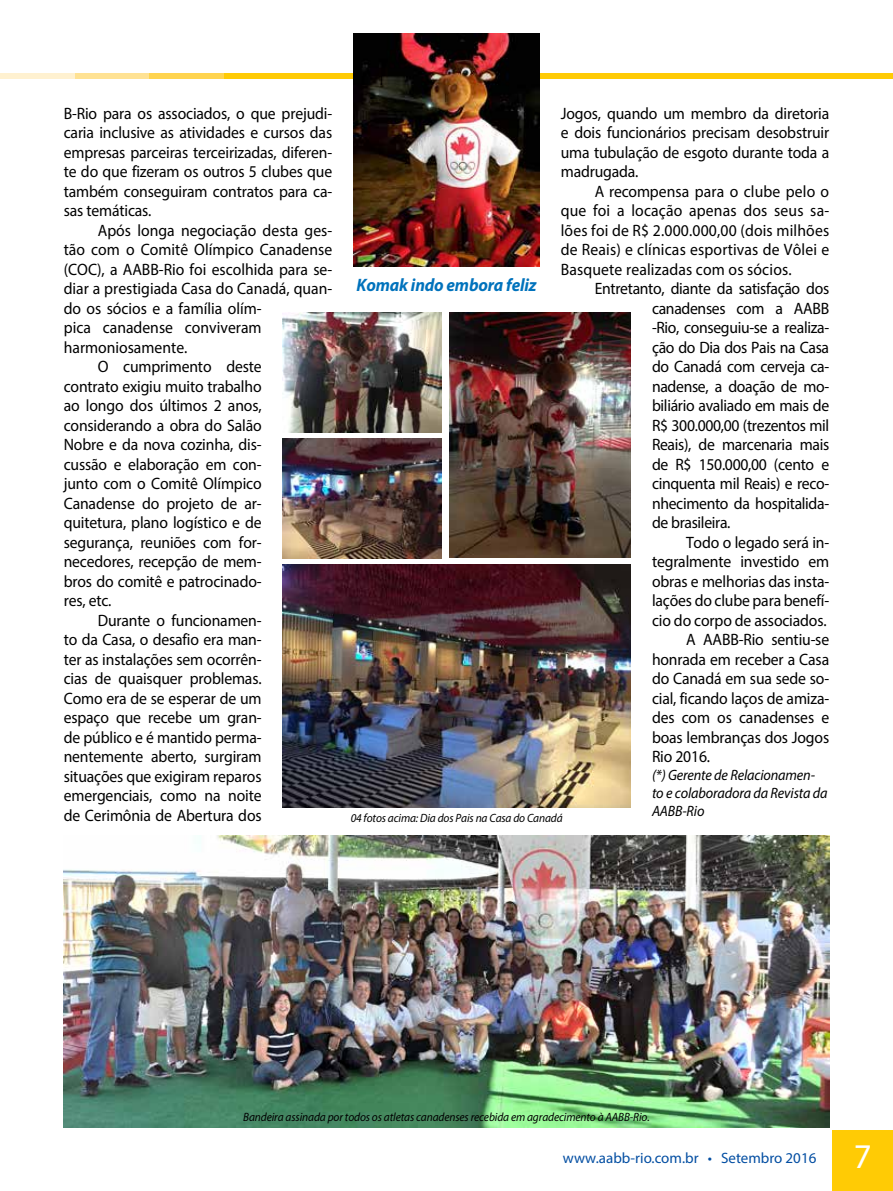
<style>
.page{position:relative;width:893px;height:1191px;background:#fff}
.page>*{position:absolute;margin:0;border:0;box-sizing:border-box;transform-origin:0 0}
.t1{font:34.8px "Myriad Pro";color:#fff}
.t2{font:italic 700 18px "Myriad Pro";letter-spacing:-.01em;color:#0072bc;scale:.95 1}
.t3{font:16.5px/19.5px "Myriad Pro";letter-spacing:-.01em;color:#000;text-align:justify;scale:.95 1}
.t4{font:italic 15px/18px "Myriad Pro";letter-spacing:-.01em;color:#000;scale:.95 1}
.t5{font:15px "Myriad Pro";color:#034ea2}
.t6{font:italic 12px "Myriad Pro";letter-spacing:-.01em;color:#000;scale:.95 1}
</style>
<div class="page">
<div style="left:832px;top:1130px;width:61px;height:61px;background:#ffcb05"></div>
<div style="left:224px;top:73px;width:669px;height:6px;background:#ffcb05"></div>
<div style="left:149px;top:73px;width:75px;height:6px;background:#ffd44f"></div>
<div style="left:75px;top:73px;width:74px;height:6px;background:#ffe293"></div>
<div style="left:0;top:73px;width:75px;height:6px;background:#fff1d0"></div>
<img style="left:353px;top:34px;width:186px;height:232px">
<img style="left:64px;top:835px;width:765px;height:292px">
<img style="left:449px;top:313px;width:182px;height:245px">
<img style="left:283px;top:313px;width:159px;height:119px">
<img style="left:283px;top:439px;width:159px;height:119px">
<img style="left:283px;top:564px;width:348px;height:244px">
<p class="t3" style="left:64px;top:103px;width:284px">B-Rio para os associados, o que prejudi&shy;caria inclusive as atividades e cursos das empresas parceiras terceirizadas, diferen&shy;te do que fizeram os outros 5 clubes que também conseguiram contratos para ca&shy;sas temáticas.</p>
<p class="t3" style="left:98px;top:220px;width:248px">Após longa negociação desta ges-</p>
<p class="t3" style="left:64px;top:240px;width:284px">tão com o Comitê Olímpico Canadense</p>
<p class="t3" style="left:64px;top:259px;width:284px">(COC), a AABB-Rio foi escolhida para se-</p>
<p class="t3" style="left:64px;top:279px;width:284px">diar a prestigiada Casa do Canadá, quan-</p>
<p class="t3" style="left:64px;top:298px;width:210px">do os sócios e a família olím-</p>
<p class="t3" style="left:64px;top:318px;width:210px">pica canadense conviveram</p>
<p class="t3" style="left:64px;top:337px;width:132px">harmoniosamente.</p>
<p class="t3" style="left:98px;top:357px;width:174px">O cumprimento deste</p>
<p class="t3" style="left:64px;top:376px;width:210px">contrato exigiu muito trabalho</p>
<p class="t3" style="left:64px;top:396px;width:210px">ao longo dos últimos 2 anos,</p>
<p class="t3" style="left:64px;top:415px;width:210px">considerando a obra do Salão</p>
<p class="t3" style="left:64px;top:435px;width:210px">Nobre e da nova cozinha, dis-</p>
<p class="t3" style="left:64px;top:454px;width:210px">cussão e elaboração em con-</p>
<p class="t3" style="left:64px;top:474px;width:210px">junto com o Comitê Olímpico</p>
<p class="t3" style="left:64px;top:493px;width:210px">Canadense do projeto de ar-</p>
<p class="t3" style="left:64px;top:513px;width:210px">quitetura, plano logístico e de</p>
<p class="t3" style="left:64px;top:532px;width:210px">segurança, reuniões com for-</p>
<p class="t3" style="left:64px;top:552px;width:210px">necedores, recepção de mem-</p>
<p class="t3" style="left:64px;top:571px;width:210px">bros do comitê e patrocinado-</p>
<p class="t3" style="left:64px;top:591px;width:52px">res, etc.</p>
<p class="t3" style="left:98px;top:610px;width:174px">Durante o funcionamen-</p>
<p class="t3" style="left:64px;top:630px;width:210px">to da Casa, o desafio era man-</p>
<p class="t3" style="left:64px;top:649px;width:210px">ter as instalações sem ocorrên-</p>
<p class="t3" style="left:64px;top:669px;width:210px">cias de quaisquer problemas.</p>
<p class="t3" style="left:64px;top:688px;width:210px">Como era de se esperar de um</p>
<p class="t3" style="left:64px;top:708px;width:210px">espaço que recebe um gran-</p>
<p class="t3" style="left:64px;top:727px;width:210px">de público e é mantido perma-</p>
<p class="t3" style="left:64px;top:747px;width:210px">nentemente aberto, surgiram</p>
<p class="t3" style="left:64px;top:766px;width:210px">situações que exigiram reparos</p>
<p class="t3" style="left:64px;top:786px;width:210px">emergenciais, como na noite</p>
<p class="t3" style="left:64px;top:805px;width:210px">de Cerimônia de Abertura dos</p>
<p class="t3" style="left:561px;top:103px;width:284px">Jogos, quando um membro da diretoria e dois funcionários precisam desobstruir uma tubulação de esgoto durante toda a madrugada.</p>
<p class="t3" style="left:561px;top:181px;width:284px;text-indent:34px">A recompensa para o clube pelo o que foi a locação apenas dos seus sa&shy;lões foi de R$ 2.000.000,00 (dois milhões de Reais) e clínicas esportivas de Vôlei e Basquete realizadas com os sócios.</p>
<p class="t3" style="left:652px;top:279px;width:188px;text-indent:-57px">Entretanto, diante da satisfação dos canadenses com a AABB -Rio, conseguiu-se a realiza&shy;ção do Dia dos Pais na Casa do Canadá com cerveja ca&shy;nadense, a doação de mo&shy;biliário avaliado em mais de R$ 300.000,00 (trezentos mil Reais), de marcenaria mais de R$ 150.000,00 (cento e cinquenta mil Reais) e reco&shy;nhecimento da hospitalida&shy;de brasileira.</p>
<p class="t3" style="left:686px;top:532px;width:152px">Todo o legado será in-</p>
<p class="t3" style="left:652px;top:552px;width:188px">tegralmente investido em</p>
<p class="t3" style="left:652px;top:571px;width:188px">obras e melhorias das insta-</p>
<p class="t3" style="left:652px;top:591px;width:188px">lações do clube para benefí-</p>
<p class="t3" style="left:652px;top:610px;width:185px">cio do corpo de associados.</p>
<p class="t3" style="left:686px;top:630px;width:152px">A AABB-Rio sentiu-se</p>
<p class="t3" style="left:652px;top:649px;width:188px">honrada em receber a Casa</p>
<p class="t3" style="left:652px;top:669px;width:188px">do Canadá em sua sede so-</p>
<p class="t3" style="left:652px;top:688px;width:188px">cial, ficando laços de amiza-</p>
<p class="t3" style="left:652px;top:708px;width:188px">des com os canadenses e</p>
<p class="t3" style="left:652px;top:727px;width:188px">boas lembranças dos Jogos</p>
<p class="t3" style="left:652px;top:747px;width:63px">Rio 2016.</p>
<p class="t4" style="left:652px;top:766px;width:186px">(*) Gerente de Relacionamen&shy;to e colaboradora da Revista da<br>AABB-Rio</p>
<p class="t2" style="left:356px;top:273px;width:191px">Komak indo embora feliz</p>
<p class="t6" style="left:351px;top:811px;width:225px">04 fotos acima: Dia dos Pais na Casa do Canadá</p>
<p class="t6" style="left:243px;top:1109px;width:429px">Bandeira assinada por todos os atletas canadenses recebida em agradecimento à AABB-Rio.</p>
<p class="t5" style="left:563px;top:1148px;width:255px">www.aabb-rio.com.br • Setembro 2016</p>
<h1 class="t1" style="left:854px;top:1134px;width:19px">7</h1>
</div>
